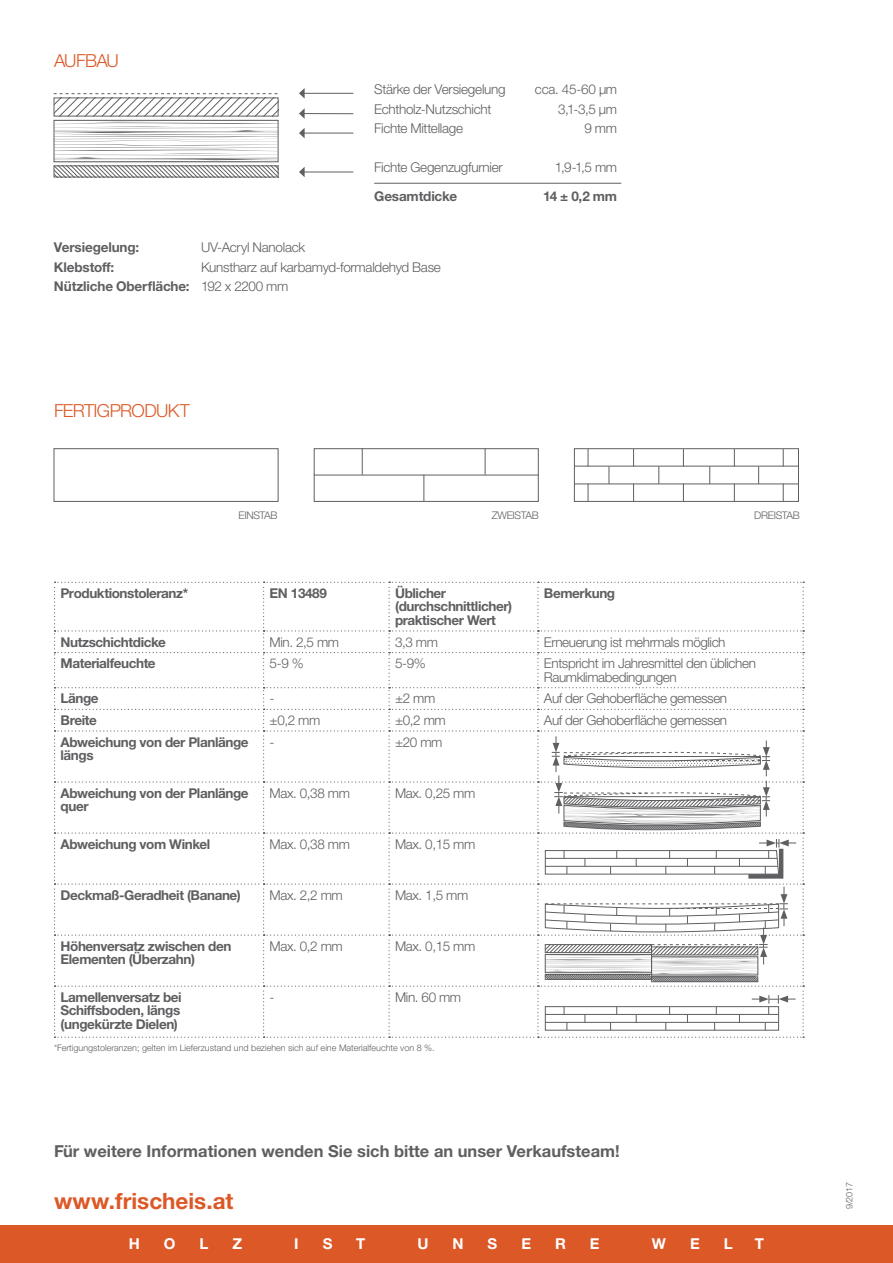
<style>
.page{position:relative;width:893px;height:1263px;background:#fff}
.page>*{position:absolute;margin:0;border:0;box-sizing:border-box;transform-origin:0 0}
.t1{font:700 22.5px "Helvetica Neue LTW1 G";color:#dd5827}
.t2{font:300 18px "Helvetica Neue LTW1 G";letter-spacing:-.035em;color:#dd5827}
.t3{font:700 16.5px "Helvetica Neue LTW1 G";color:#5f5f62}
.t4{font:700 15px "Helvetica Neue LTW1 G";color:#fff}
.t5{font:300 13.5px/13.5px "Helvetica Neue LTW1 G";letter-spacing:-.03em;color:#5f5f62}
.t6{font:700 13.5px/13.5px "Helvetica Neue LTW1 G";letter-spacing:-.03em;color:#5f5f62}
.t7{font:700 13.5px "Helvetica Neue LTW1 G";letter-spacing:-.01em;color:#5f5f62}
.t8{font:300 10.5px "Helvetica Neue LTW1 G";letter-spacing:-.03em;color:#5f5f62}
.t9{font:300 9px "Helvetica Neue LTW1 G";color:#5f5f62}
.s1{font-weight:700}
</style>
<div class="page">
<div style="left:0;top:1225px;width:893px;height:38px;background:#dd5827"></div>
<div style="left:54px;top:448px;width:224px;height:54px;border:1px solid #5f5f62"></div>
<div style="left:314px;top:448px;width:225px;height:54px;border:1px solid #5f5f62"></div>
<hr style="left:314px;top:475px;width:225px;height:1px;background:#5f5f62">
<svg style="left:362px;top:448px;width:1px;height:27px"></svg>
<svg style="left:423px;top:475px;width:1px;height:26px"></svg>
<svg style="left:485px;top:448px;width:1px;height:27px"></svg>
<div style="left:574px;top:448px;width:225px;height:54px;border:1px solid #5f5f62"></div>
<hr style="left:574px;top:466px;width:225px;height:1px;background:#5f5f62">
<hr style="left:574px;top:483px;width:225px;height:1px;background:#5f5f62">
<svg style="left:588px;top:449px;width:1px;height:17px"></svg>
<svg style="left:588px;top:484px;width:1px;height:17px"></svg>
<svg style="left:633px;top:449px;width:1px;height:17px"></svg>
<svg style="left:609px;top:466px;width:1px;height:18px"></svg>
<svg style="left:633px;top:484px;width:1px;height:17px"></svg>
<svg style="left:683px;top:449px;width:1px;height:17px"></svg>
<svg style="left:658px;top:466px;width:1px;height:18px"></svg>
<svg style="left:683px;top:484px;width:1px;height:17px"></svg>
<svg style="left:734px;top:449px;width:1px;height:17px"></svg>
<svg style="left:709px;top:466px;width:1px;height:18px"></svg>
<svg style="left:734px;top:484px;width:1px;height:17px"></svg>
<svg style="left:783px;top:449px;width:1px;height:17px"></svg>
<svg style="left:758px;top:466px;width:1px;height:18px"></svg>
<svg style="left:783px;top:484px;width:1px;height:17px"></svg>
<svg style="left:54px;top:93px;width:224px;height:84px"></svg>
<hr style="left:304px;top:93px;width:49px;height:1px;background:#5f5f62">
<svg style="left:299px;top:88px;width:6px;height:11px"></svg>
<hr style="left:304px;top:113px;width:49px;height:1px;background:#5f5f62">
<svg style="left:299px;top:108px;width:6px;height:11px"></svg>
<hr style="left:304px;top:133px;width:49px;height:1px;background:#5f5f62">
<svg style="left:299px;top:128px;width:6px;height:10px"></svg>
<hr style="left:304px;top:172px;width:49px;height:1px;background:#5f5f62">
<svg style="left:299px;top:167px;width:6px;height:10px"></svg>
<hr style="left:374px;top:183px;width:247px;height:1px;background:#5f5f62">
<svg style="left:54px;top:582px;width:750px;height:456px"></svg>
<h2 class="t2" style="left:54px;top:49px;width:66px">AUFBAU</h2>
<p class="t5" style="left:374px;top:83px;width:133px">Stärke der Versiegelung</p>
<p class="t5" style="left:535px;top:83px;width:84px">cca. 45-60 µm</p>
<p class="t5" style="left:374px;top:102px;width:119px">Echtholz-Nutzschicht</p>
<p class="t5" style="left:558px;top:102px;width:60px">3,1-3,5 µm</p>
<p class="t5" style="left:374px;top:122px;width:90px">Fichte Mittellage</p>
<p class="t5" style="left:584px;top:122px;width:34px">9 mm</p>
<p class="t5" style="left:374px;top:161px;width:130px">Fichte Gegenzugfurnier</p>
<p class="t5" style="left:555px;top:161px;width:64px">1,9-1,5 mm</p>
<p class="t6" style="left:374px;top:189px;width:84px">Gesamtdicke</p>
<p class="t6" style="left:543px;top:189px;width:75px">14 ± 0,2 mm</p>
<p class="t7" style="left:54px;top:239px;width:87px">Versiegelung:</p>
<p class="t5" style="left:201px;top:240px;width:106px">UV-Acryl Nanolack</p>
<p class="t7" style="left:54px;top:258px;width:62px">Klebstoff:</p>
<p class="t5" style="left:54px;top:257px;width:388px;line-height:19.5px;text-indent:147px">Kunstharz auf karbamyd-formaldehyd Base<br><span class="s1">Nützliche Oberfläche:</span> 192 x 2200 mm</p>
<h2 class="t2" style="left:54px;top:399px;width:137px">FERTIGPRODUKT</h2>
<p class="t8" style="left:238px;top:509px;width:41px">EINSTAB</p>
<p class="t8" style="left:492px;top:509px;width:48px">ZWEISTAB</p>
<p class="t8" style="left:754px;top:509px;width:47px">DREISTAB</p>
<p class="t6" style="left:61px;top:586px;width:129px">Produktionstoleranz*</p>
<p class="t6" style="left:270px;top:586px;width:59px">EN 13489</p>
<p class="t6" style="left:395px;top:586px;width:119px">Üblicher (durchschnittlicher) praktischer Wert</p>
<p class="t6" style="left:544px;top:586px;width:73px">Bemerkung</p>
<p class="t6" style="left:61px;top:635px;width:107px">Nutzschichtdicke</p>
<p class="t5" style="left:270px;top:635px;width:71px">Min. 2,5 mm</p>
<p class="t5" style="left:395px;top:635px;width:44px">3,3 mm</p>
<p class="t5" style="left:544px;top:635px;width:183px">Erneuerung ist mehrmals möglich</p>
<p class="t6" style="left:61px;top:657px;width:97px">Materialfeuchte</p>
<p class="t5" style="left:270px;top:657px;width:36px">5-9 %</p>
<p class="t5" style="left:395px;top:657px;width:32px">5-9%</p>
<p class="t5" style="left:544px;top:657px;width:214px">Entspricht im Jahresmittel den üblichen<br>Raumklimabedingungen</p>
<p class="t6" style="left:61px;top:692px;width:40px">Länge</p>
<p class="t5" style="left:270px;top:692px;width:6px">-</p>
<p class="t5" style="left:395px;top:692px;width:42px">±2 mm</p>
<p class="t5" style="left:544px;top:692px;width:185px">Auf der Gehoberfläche gemessen</p>
<p class="t6" style="left:61px;top:713px;width:38px">Breite</p>
<p class="t5" style="left:270px;top:713px;width:52px">±0,2 mm</p>
<p class="t5" style="left:395px;top:713px;width:52px">±0,2 mm</p>
<p class="t5" style="left:544px;top:713px;width:185px">Auf der Gehoberfläche gemessen</p>
<p class="t6" style="left:61px;top:735px;width:190px">Abweichung von der Planlänge längs</p>
<p class="t5" style="left:270px;top:735px;width:6px">-</p>
<p class="t5" style="left:395px;top:735px;width:49px">±20 mm</p>
<p class="t6" style="left:61px;top:786px;width:190px">Abweichung von der Planlänge quer</p>
<p class="t5" style="left:270px;top:786px;width:82px">Max. 0,38 mm</p>
<p class="t5" style="left:395px;top:786px;width:82px">Max. 0,25 mm</p>
<p class="t6" style="left:61px;top:837px;width:151px">Abweichung vom Winkel</p>
<p class="t5" style="left:270px;top:837px;width:82px">Max. 0,38 mm</p>
<p class="t5" style="left:395px;top:837px;width:82px">Max. 0,15 mm</p>
<p class="t6" style="left:61px;top:888px;width:182px">Deckmaß-Geradheit (Banane)</p>
<p class="t5" style="left:270px;top:888px;width:75px">Max. 2,2 mm</p>
<p class="t5" style="left:395px;top:888px;width:75px">Max. 1,5 mm</p>
<p class="t6" style="left:61px;top:939px;width:172px">Höhenversatz zwischen den<br>Elementen (Überzahn)</p>
<p class="t5" style="left:270px;top:939px;width:75px">Max. 0,2 mm</p>
<p class="t5" style="left:395px;top:939px;width:82px">Max. 0,15 mm</p>
<p class="t6" style="left:61px;top:990px;width:123px;text-align:justify">Lamellenversatz bei Schiffsboden, längs (ungekürzte Dielen)</p>
<p class="t5" style="left:270px;top:990px;width:6px">-</p>
<p class="t5" style="left:395px;top:990px;width:68px">Min. 60 mm</p>
<p class="t9" style="left:54px;top:1042px;width:382px">*Fertigungstoleranzen; gelten im Lieferzustand und beziehen sich auf eine Materialfeuchte von 8 %.</p>
<p class="t3" style="left:54px;top:1140px;width:567px">Für weitere Informationen wenden Sie sich bitte an unser Verkaufsteam!</p>
<h1 class="t1" style="left:54px;top:1187px;width:181px">www.frischeis.at</h1>
<p class="t4" style="left:129px;top:1235px;width:13px">H</p>
<p class="t4" style="left:164px;top:1235px;width:13px">O</p>
<p class="t4" style="left:199px;top:1235px;width:10px">L</p>
<p class="t4" style="left:232px;top:1235px;width:11px">Z</p>
<p class="t4" style="left:294px;top:1235px;width:6px">I</p>
<p class="t4" style="left:323px;top:1235px;width:11px">S</p>
<p class="t4" style="left:356px;top:1235px;width:11px">T</p>
<p class="t4" style="left:417px;top:1235px;width:13px">U</p>
<p class="t4" style="left:452px;top:1235px;width:13px">N</p>
<p class="t4" style="left:488px;top:1235px;width:11px">S</p>
<p class="t4" style="left:521px;top:1235px;width:11px">E</p>
<p class="t4" style="left:555px;top:1235px;width:12px">R</p>
<p class="t4" style="left:590px;top:1235px;width:11px">E</p>
<p class="t4" style="left:652px;top:1235px;width:16px">W</p>
<p class="t4" style="left:690px;top:1235px;width:11px">E</p>
<p class="t4" style="left:724px;top:1235px;width:10px">L</p>
<p class="t4" style="left:755px;top:1235px;width:11px">T</p>
<p class="t9" style="left:844px;top:1209px;width:28px;rotate:-90deg">9/2017</p>
</div>
